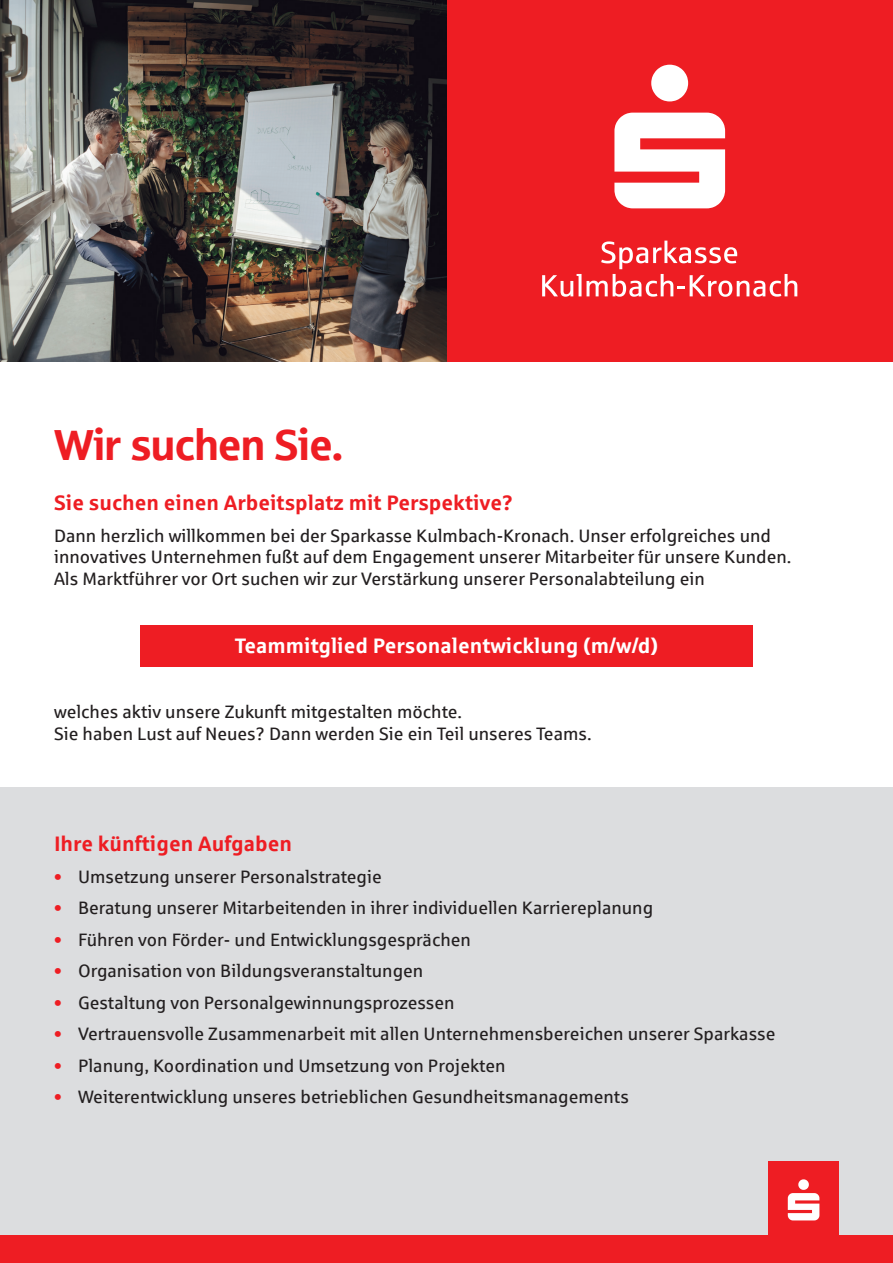
<style>
.page{position:relative;width:893px;height:1263px;background:#fff}
.page>*{position:absolute;margin:0;border:0;box-sizing:border-box;transform-origin:0 0}
.t1{font:43.5px "Sparkasse Head";color:#ee1d23}
.t2{font:700 21px "Sparkasse Rg";color:#ee1d23}
.t3{font:700 21px "Sparkasse Rg";color:#fff}
.t4{font:18px "Sparkasse Rg";color:#231f20}
.s1{color:#ee1d23}
</style>
<div class="page">
<div style="left:0;top:787px;width:893px;height:449px;background:#dcdddf"></div>
<div style="left:140px;top:625px;width:613px;height:41px;background:#ee1d23"></div>
<div style="left:446px;top:0;width:447px;height:361px;background:#ee1d23"></div>
<div style="left:0;top:1235px;width:893px;height:28px;background:#ee1d23"></div>
<img style="left:0;top:0;width:446px;height:361px">
<svg style="left:614px;top:65px;width:111px;height:143px"></svg>
<svg style="left:542px;top:241px;width:255px;height:56px"></svg>
<div style="left:768px;top:1161px;width:71px;height:102px;background:#ee1d23"></div>
<svg style="left:788px;top:1179px;width:31px;height:41px"></svg>
<p class="t1" style="left:54px;top:417px;width:290px">Wir suchen Sie.</p>
<p class="t2" style="left:54px;top:489px;width:461px">Sie suchen einen Arbeitsplatz mit Perspektive?</p>
<p class="t4" style="left:54px;top:524px;width:718px">Dann herzlich willkommen bei der Sparkasse Kulmbach-Kronach. Unser erfolgreiches und</p>
<p class="t4" style="left:54px;top:546px;width:739px">innovatives Unternehmen fußt auf dem Engagement unserer Mitarbeiter für unsere Kunden.</p>
<p class="t4" style="left:54px;top:568px;width:652px">Als Marktführer vor Ort suchen wir zur Verstärkung unserer Personalabteilung ein</p>
<p class="t3" style="left:235px;top:632px;width:425px">Teammitglied Personalentwicklung (m/w/d)</p>
<p class="t4" style="left:54px;top:701px;width:410px">welches aktiv unsere Zukunft mitgestalten möchte.</p>
<p class="t4" style="left:54px;top:722px;width:539px">Sie haben Lust auf Neues? Dann werden Sie ein Teil unseres Teams.</p>
<p class="t2" style="left:54px;top:830px;width:240px">Ihre künftigen Aufgaben</p>
<p class="t4" style="left:54px;top:865px;width:329px"><span class="s1">•</span> Umsetzung unserer Personalstrategie</p>
<p class="t4" style="left:54px;top:897px;width:601px"><span class="s1">•</span> Beratung unserer Mitarbeitenden in ihrer individuellen Karriereplanung</p>
<p class="t4" style="left:54px;top:928px;width:418px"><span class="s1">•</span> Führen von Förder- und Entwicklungsgesprächen</p>
<p class="t4" style="left:54px;top:960px;width:371px"><span class="s1">•</span> Organisation von Bildungsveranstaltungen</p>
<p class="t4" style="left:54px;top:991px;width:402px"><span class="s1">•</span> Gestaltung von Personalgewinnungsprozessen</p>
<p class="t4" style="left:54px;top:1023px;width:723px"><span class="s1">•</span> Vertrauensvolle Zusammenarbeit mit allen Unternehmensbereichen unserer Sparkasse</p>
<p class="t4" style="left:54px;top:1054px;width:453px"><span class="s1">•</span> Planung, Koordination und Umsetzung von Projekten</p>
<p class="t4" style="left:54px;top:1086px;width:576px"><span class="s1">•</span> Weiterentwicklung unseres betrieblichen Gesundheitsmanagements</p>
</div>
